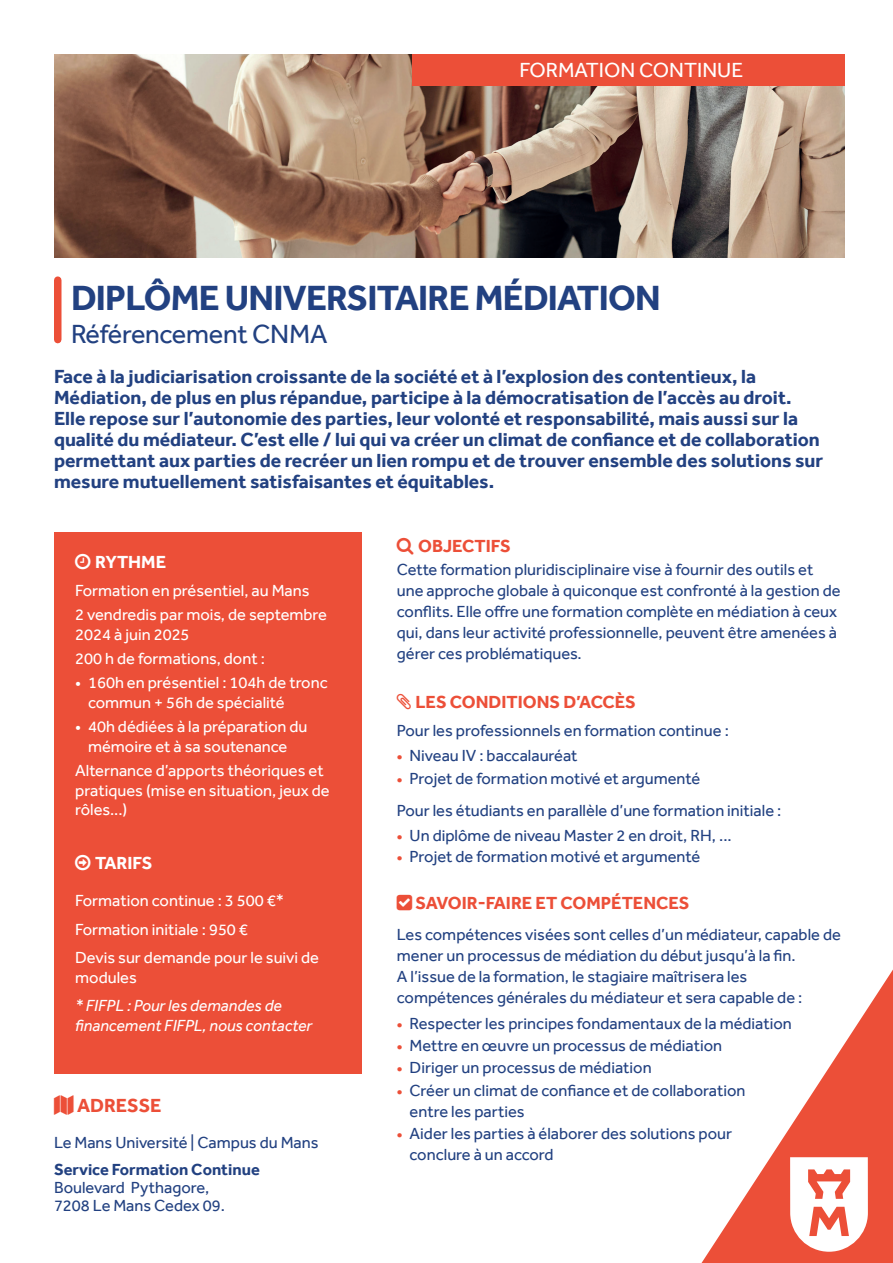
<style>
.page{position:relative;width:893px;height:1263px;background:#fff}
.page>*{position:absolute;margin:0;border:0;box-sizing:border-box;transform-origin:0 0}
.t1{font:700 36px "Effra";letter-spacing:-.02em;color:#224181}
.t2{font:27px "Effra";letter-spacing:-.01em;color:#224181}
.t3{font:21px "Effra";color:#fff}
.t4{font:700 19.5px/21px "Effra";color:#224181}
.t5{font:700 19.5px "Effra";color:#ec4f38}
.t6{font:700 18px "Effra";color:#ec4f38}
.t7{font:700 18px "Effra";color:#fff}
.t8{font:16.5px/21px "Effra";color:#224181}
.t9{font:16.5px/19.8px "Effra";color:#fff}
.t10{font:italic 16.5px/19.8px "Effra";color:#fff}
.t11{font:700 16.5px "Effra";color:#224181}
.s1{font-weight:700;font-size:15px;color:#ec4f38}
</style>
<div class="page">
<div style="left:54px;top:532px;width:307px;height:541px;background:#ec4f38"></div>
<svg style="left:701px;top:969px;width:192px;height:294px"></svg>
<div style="left:54px;top:280px;width:8px;height:60px;background:#ec4f38"></div>
<svg style="left:790px;top:1157px;width:78px;height:95px"></svg>
<img style="left:54px;top:54px;width:791px;height:204px">
<div style="left:412px;top:54px;width:433px;height:31px;background:#ec4f38"></div>
<p class="t3" style="left:519px;top:57px;width:225px">FORMATION CONTINUE</p>
<h1 class="t1" style="left:71px;top:276px;width:591px">DIPLÔME UNIVERSITAIRE MÉDIATION</h1>
<h2 class="t2" style="left:71px;top:318px;width:258px">Référencement CNMA</h2>
<p class="t4" style="left:54px;top:365px;width:771px">Face à la judiciarisation croissante de la société et à l’explosion des contentieux, la Médiation, de plus en plus répandue, participe à la démocratisation de l’accès au droit.<br>Elle repose sur l’autonomie des parties, leur volonté et responsabilité, mais aussi sur la qualité du médiateur. C’est elle / lui qui va créer un climat de confiance et de collaboration permettant aux parties de recréer un lien rompu et de trouver ensemble des solutions sur mesure mutuellement satisfaisantes et équitables.</p>
<p class="t7" style="left:95px;top:551px;width:72px">RYTHME</p>
<p class="t9" style="left:75px;top:578px;width:253px;line-height:24px">Formation en présentiel, au Mans<br>2 vendredis par mois, de septembre</p>
<p class="t9" style="left:75px;top:622px;width:191px;line-height:24px">2024 à juin 2025<br>200 h de formations, dont :</p>
<p class="t9" style="left:88px;top:672px;width:241px;text-indent:-13px">• 160h en présentiel : 104h de tronc commun + 56h de spécialité</p>
<p class="t9" style="left:75px;top:716px;width:234px;text-align:center">• 40h dédiées à la préparation du mémoire et à sa soutenance</p>
<p class="t9" style="left:75px;top:760px;width:256px">Alternance d’apports théoriques et pratiques (mise en situation, jeux de rôles...)</p>
<p class="t7" style="left:95px;top:853px;width:59px">TARIFS</p>
<p class="t9" style="left:75px;top:886px;width:245px;line-height:28.3px">Formation continue : 3 500 €*<br>Formation initiale : 950 €<br>Devis sur demande pour le suivi de</p>
<p class="t9" style="left:75px;top:967px;width:63px">modules</p>
<p class="t10" style="left:75px;top:995px;width:239px">* FIFPL : Pour les demandes de financement FIFPL, nous contacter</p>
<p class="t5" style="left:77px;top:1094px;width:86px">ADRESSE</p>
<p class="t8" style="left:54px;top:1132px;width:266px">Le Mans Université | Campus du Mans</p>
<p class="t11" style="left:54px;top:1159px;width:207px">Service Formation Continue</p>
<p class="t8" style="left:54px;top:1178px;width:172px;line-height:18px">Boulevard Pythagore,<br>7208 Le Mans Cedex 09.</p>
<p class="t6" style="left:418px;top:535px;width:94px">OBJECTIFS</p>
<p class="t8" style="left:397px;top:559px;width:445px">Cette formation pluridisciplinaire vise à fournir des outils et une approche globale à quiconque est confronté à la gestion de conflits. Elle offre une formation complète en médiation à ceux qui, dans leur activité professionnelle, peuvent être amenées à gérer ces problématiques.</p>
<p class="t6" style="left:415px;top:691px;width:222px">LES CONDITIONS D’ACCÈS</p>
<p class="t8" style="left:397px;top:720px;width:334px">Pour les professionnels en formation continue :</p>
<p class="t8" style="left:397px;top:745px;width:182px"><span class="s1">•</span> Niveau IV : baccalauréat</p>
<p class="t8" style="left:397px;top:763px;width:386px;line-height:32.1px"><span class="s1">•</span> Projet de formation motivé et argumenté<br>Pour les étudiants en parallèle d’une formation initiale :</p>
<p class="t8" style="left:397px;top:824px;width:336px"><span class="s1">•</span> Un diplôme de niveau Master 2 en droit, RH, ...</p>
<p class="t8" style="left:397px;top:846px;width:305px"><span class="s1">•</span> Projet de formation motivé et argumenté</p>
<p class="t6" style="left:416px;top:892px;width:275px">SAVOIR-FAIRE ET COMPÉTENCES</p>
<p class="t8" style="left:397px;top:924px;width:446px">Les compétences visées sont celles d’un médiateur, capable de mener un processus de médiation du début jusqu’à la fin.<br>A l’issue de la formation, le stagiaire maîtrisera les compétences générales du médiateur et sera capable de :</p>
<p class="t8" style="left:397px;top:1012px;width:397px"><span class="s1">•</span> Respecter les principes fondamentaux de la médiation</p>
<p class="t8" style="left:397px;top:1035px;width:327px"><span class="s1">•</span> Mettre en œuvre un processus de médiation</p>
<p class="t8" style="left:397px;top:1057px;width:256px"><span class="s1">•</span> Diriger un processus de médiation</p>
<p class="t8" style="left:410px;top:1079px;width:337px;text-indent:-13px"><span class="s1">•</span> Créer un climat de confiance et de collaboration entre les parties</p>
<p class="t8" style="left:410px;top:1123px;width:324px;text-indent:-13px"><span class="s1">•</span> Aider les parties à élaborer des solutions pour conclure à un accord</p>
</div>
